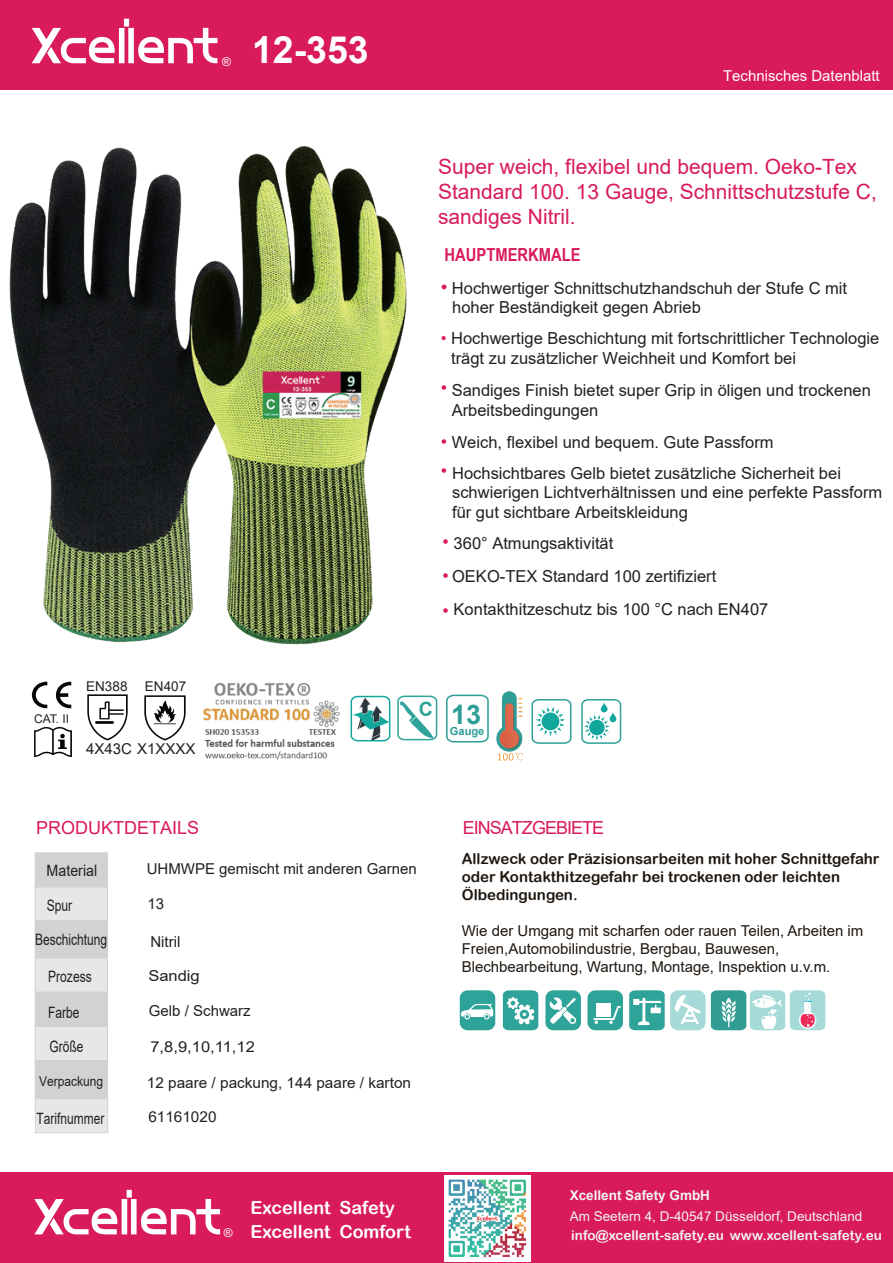
<style>
.page{position:relative;width:893px;height:1263px;background:#fff}
.page>*{position:absolute;margin:0;border:0;box-sizing:border-box;transform-origin:0 0}
.t1{font:700 37.5px "Arial";color:#fff}
.t2{font:700 27px "Arial";color:#2d9e96}
.t3{font:21px/25.2px "Arial";color:#d91a5b}
.t4{font:18px/24.8px "Arial Rounded MT Bold";color:#fff}
.t5{font:18px "Arial";color:#d91a5b}
.t6{font:18px "Arial";letter-spacing:-.055em;color:#d91a5b}
.t7{font:700 18px "Arial Narrow";color:#d91a5b}
.t8{font:16.5px/19.8px "Arial";color:#231f20}
.t9{font:15.6px "Arial";color:#231f20;scale:.77 1}
.t10{font:15.6px "Arial";color:#231f20;scale:.91 1}
.t11{font:15px/18px "Arial";color:#1f1710}
.t12{font:15px/18px "Arial Rounded MT Bold";color:#1f1710}
.t13{font:15px "Arial";color:#231f20}
.t14{font:15px "Arial";color:#fff}
.t15{font:15px "Arial";color:#231f20;scale:1.1 1}
.t16{font:13.5px "Arial Rounded MT Bold";color:#f2f3f4}
.t17{font:13.5px "Arial";color:#f2f3f4}
.t18{font:700 13.5px "Arial";color:#f2f3f4}
.t19{font:13.5px "Arial";color:#231f20;scale:.89 1}
.t20{font:13.5px "Arial";color:#231f20}
.t21{font:12px "Arial";color:#231f20}
.t22{font:12px "Arial";color:#fff}
.t23{font:700 11.1px "Arial";color:#2d9e96}
.s1{font-size:19.5px;color:#d91a5b}
.s2{color:#d91a5b}
.s3{font-size:18px;color:#d91a5b}
</style>
<div class="page">
<div style="left:35px;top:853px;width:73px;height:34px;background:#d1d2d4"></div>
<div style="left:35px;top:887px;width:73px;height:34px;background:#e6e7e9;border:1px solid #d1d2d4"></div>
<div style="left:35px;top:920px;width:73px;height:39px;background:#d1d2d4"></div>
<div style="left:35px;top:958px;width:73px;height:34px;background:#e6e7e9;border:1px solid #d1d2d4"></div>
<div style="left:35px;top:992px;width:73px;height:34px;background:#d1d2d4"></div>
<div style="left:35px;top:1060px;width:73px;height:38px;background:#d1d2d4"></div>
<div style="left:35px;top:1026px;width:73px;height:34px;background:#e6e7e9;border:1px solid #d1d2d4"></div>
<div style="left:0;top:1173px;width:893px;height:90px;background:#d91a5b"></div>
<svg style="left:34px;top:1190px;width:186px;height:44px"></svg>
<img style="left:445px;top:1176px;width:85px;height:85px">
<div style="left:0;top:0;width:893px;height:89px;background:#d91a5b"></div>
<svg style="left:32px;top:19px;width:185px;height:44px"></svg>
<div style="left:35px;top:1099px;width:73px;height:34px;background:#e6e7e9;border:1px solid #d1d2d4"></div>
<div style="left:670px;top:990px;width:36px;height:40px;background:#a5dad8;border-radius:8px"></div>
<div style="left:460px;top:990px;width:35px;height:40px;background:#2ea399;border-radius:8px"></div>
<svg style="left:461px;top:1003px;width:32px;height:16px"></svg>
<svg style="left:629px;top:990px;width:36px;height:40px"></svg>
<svg style="left:503px;top:990px;width:35px;height:40px"></svg>
<svg style="left:674px;top:995px;width:27px;height:29px"></svg>
<div style="left:587px;top:990px;width:36px;height:40px;background:#2ea399;border-radius:8px"></div>
<div style="left:545px;top:990px;width:36px;height:40px;background:#2ea399;border-radius:8px"></div>
<svg style="left:549px;top:997px;width:28px;height:27px"></svg>
<svg style="left:593px;top:1006px;width:28px;height:18px"></svg>
<div style="left:596px;top:1003px;width:15px;height:13px;background:#fff"></div>
<svg style="left:711px;top:990px;width:114px;height:40px"></svg>
<img style="left:87px;top:694px;width:41px;height:47px">
<img style="left:31px;top:681px;width:41px;height:28px">
<img style="left:34px;top:726px;width:38px;height:32px">
<img style="left:144px;top:695px;width:42px;height:46px">
<img style="left:203px;top:682px;width:137px;height:78px">
<svg style="left:350px;top:695px;width:41px;height:47px"></svg>
<svg style="left:397px;top:695px;width:41px;height:46px"></svg>
<svg style="left:446px;top:694px;width:43px;height:49px"></svg>
<img style="left:496px;top:691px;width:27px;height:70px">
<svg style="left:531px;top:699px;width:41px;height:45px"></svg>
<svg style="left:581px;top:699px;width:41px;height:45px"></svg>
<img style="left:9px;top:145px;width:398px;height:500px">
<p class="t22" style="left:222px;top:54px;width:10px">®</p>
<h1 class="t1" style="left:252px;top:23px;width:118px">12-353</h1>
<p class="t21" style="left:34px;top:710px;width:37px">CAT. II</p>
<p class="t20" style="left:86px;top:677px;width:43px">EN388</p>
<p class="t20" style="left:145px;top:677px;width:43px">EN407</p>
<p class="t13" style="left:86px;top:739px;width:111px">4X43C X1XXXX</p>
<p class="t14" style="left:723px;top:65px;width:158px">Technisches Datenblatt</p>
<p class="t3" style="left:438px;top:154px;width:440px">Super weich, flexibel und bequem. Oeko-Tex<br>Standard 100. 13 Gauge, Schnittschutzstufe C, sandiges Nitril.</p>
<p class="t7" style="left:445px;top:241px;width:138px">HAUPTMERKMALE</p>
<p class="t8" style="left:452px;top:278px;width:396px;text-indent:-11px"><span class="s1">•</span> Hochwertiger Schnittschutzhandschuh der Stufe C mit hoher Beständigkeit gegen Abrieb</p>
<p class="t8" style="left:451px;top:328px;width:430px;text-indent:-10px"><span class="s2">•</span> Hochwertige Beschichtung mit fortschrittlicher Technologie trägt zu zusätzlicher Weichheit und Komfort bei</p>
<p class="t8" style="left:452px;top:380px;width:421px;text-indent:-11px"><span class="s3">•</span> Sandiges Finish bietet super Grip in öligen und trockenen<br>Arbeitsbedingungen</p>
<p class="t8" style="left:441px;top:432px;width:334px"><span class="s3">•</span> Weich, flexibel und bequem. Gute Passform</p>
<p class="t8" style="left:452px;top:463px;width:432px;text-indent:-11px"><span class="s3">•</span> Hochsichtbares Gelb bietet zusätzliche Sicherheit bei schwierigen Lichtverhältnissen und eine perfekte Passform für gut sichtbare Arbeitskleidung</p>
<p class="t8" style="left:442px;top:533px;width:173px"><span class="s3">•</span> 360° Atmungsaktivität</p>
<p class="t8" style="left:442px;top:566px;width:275px"><span class="s3">•</span> OEKO-TEX Standard 100 zertifiziert</p>
<p class="t8" style="left:442px;top:599px;width:328px"><span class="s3">•</span> Kontakthitzeschutz bis 100 °C nach EN407</p>
<h2 class="t2" style="left:419px;top:695px;width:64px"><sup>C</sup> 13</h2>
<p class="t23" style="left:450px;top:724px;width:36px">Gauge</p>
<p class="t5" style="left:36px;top:815px;width:165px">PRODUKTDETAILS</p>
<p class="t6" style="left:463px;top:815px;width:143px">EINSATZGEBIETE</p>
<p class="t10" style="left:47px;top:860px;width:57px">Material</p>
<p class="t12" style="left:462px;top:850px;width:419px">Allzweck oder Präzisionsarbeiten mit hoher Schnittgefahr oder Kontakthitzegefahr bei trockenen oder leichten<br>Ölbedingungen.</p>
<p class="t11" style="left:462px;top:922px;width:403px">Wie der Umgang mit scharfen oder rauen Teilen, Arbeiten im<br>Freien,Automobilindustrie, Bergbau, Bauwesen,<br>Blechbearbeitung, Wartung, Montage, Inspektion u.v.m.</p>
<p class="t13" style="left:147px;top:858px;width:272px">UHMWPE gemischt mit anderen Garnen</p>
<p class="t13" style="left:147px;top:893px;width:18px">13</p>
<p class="t9" style="left:47px;top:895px;width:34px">Spur</p>
<p class="t9" style="left:35px;top:929px;width:95px">Beschichtung</p>
<p class="t9" style="left:48px;top:966px;width:58px">Prozess</p>
<p class="t13" style="left:150px;top:931px;width:31px">Nitril</p>
<p class="t15" style="left:148px;top:965px;width:48px">Sandig</p>
<p class="t9" style="left:48px;top:1002px;width:42px">Farbe</p>
<p class="t13" style="left:149px;top:1000px;width:103px">Gelb / Schwarz</p>
<p class="t9" style="left:49px;top:1036px;width:46px">Größe</p>
<p class="t15" style="left:150px;top:1036px;width:96px">7,8,9,10,11,12</p>
<p class="t19" style="left:39px;top:1072px;width:74px">Verpackung</p>
<p class="t13" style="left:147px;top:1072px;width:266px">12 paare / packung, 144 paare / karton</p>
<p class="t9" style="left:36px;top:1108px;width:90px">Tarifnummer</p>
<p class="t13" style="left:148px;top:1107px;width:70px">61161020</p>
<p class="t18" style="left:570px;top:1186px;width:142px">Xcellent Safety GmbH</p>
<p class="t17" style="left:570px;top:1207px;width:294px">Am Seetern 4, D-40547 Düsseldorf, Deutschland</p>
<p class="t4" style="left:250px;top:1195px;width:162px">Excellent Safety<br>Excellent Comfort</p>
<p class="t22" style="left:224px;top:1225px;width:10px">®</p>
<p class="t16" style="left:571px;top:1227px;width:312px">info@xcellent-safety.eu www.xcellent-safety.eu</p>
</div>
